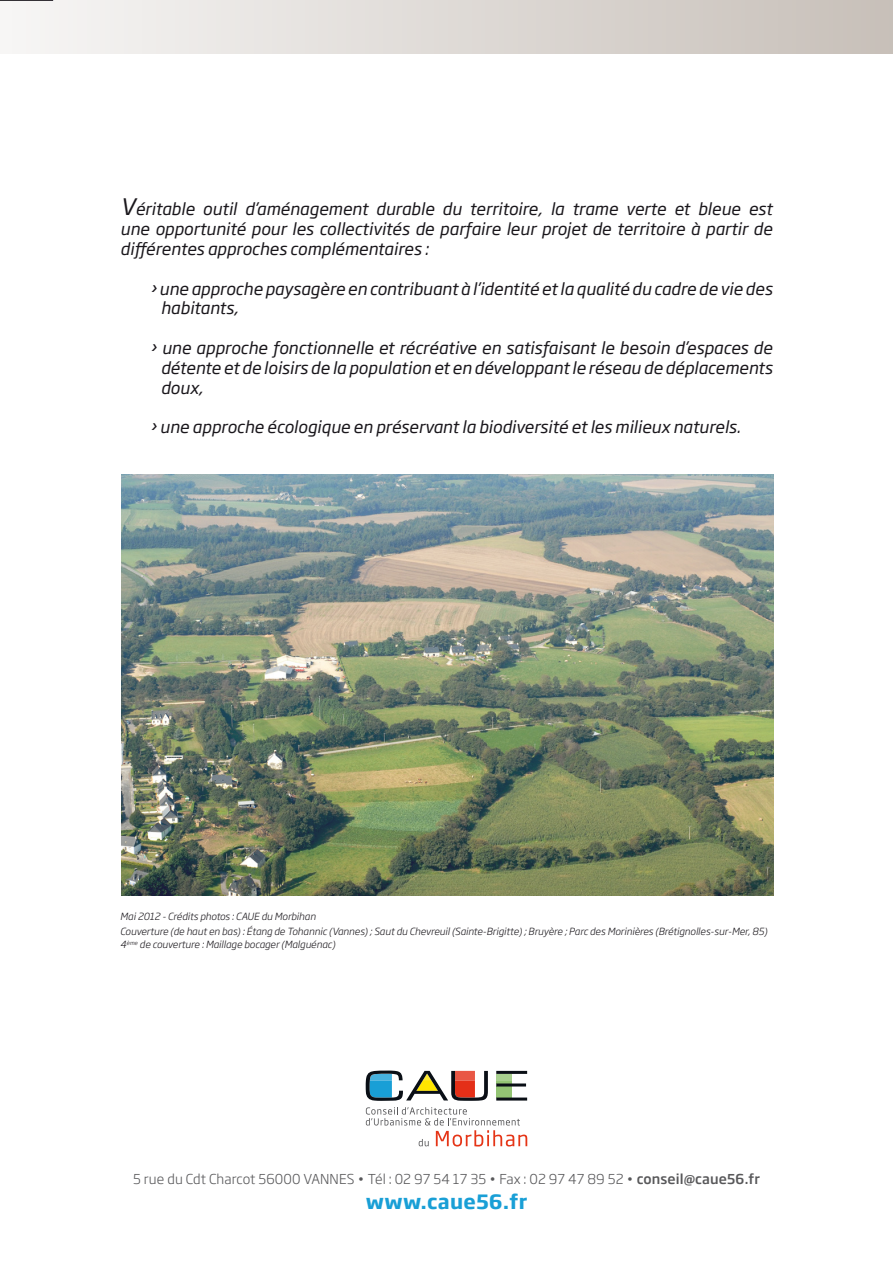
<style>
.page{position:relative;width:893px;height:1263px;background:#fff}
.page>*{position:absolute;margin:0;border:0;box-sizing:border-box;transform-origin:0 0}
.t1{font:700 19.5px "Soho Gothic Std";letter-spacing:.02em;color:#199fd6}
.t2{font:italic 16.5px/19.8px "Soho Gothic Std";color:#1a171c;text-align:justify}
.t3{font:300 13.5px "Soho Gothic Std";letter-spacing:.01em;color:#58585a}
.t4{font:italic 300 9.75px/15px "Soho Gothic Std";color:#1a171c}
.s1{font-size:22.5px}
.s2{font-weight:500}
</style>
<div class="page">
<div style="left:0;top:0;width:893px;height:54px;background:linear-gradient(to right,#f7f6f5,#c7c0b9)"></div>
<svg style="left:366px;top:1107px;width:161px;height:39px"></svg>
<div style="left:496px;top:1086px;width:16px;height:11px;background:#93c474"></div>
<hr style="left:496px;top:1080px;width:16px;height:3px;background:#93c474">
<div style="left:496px;top:1074px;width:16px;height:6px;background:#a8cf8f"></div>
<svg style="left:496px;top:1097px;width:31px;height:3px"></svg>
<svg style="left:496px;top:1083px;width:30px;height:3px"></svg>
<svg style="left:496px;top:1071px;width:31px;height:3px"></svg>
<svg style="left:366px;top:1070px;width:122px;height:31px"></svg>
<img style="left:121px;top:474px;width:652px;height:422px">
<hr style="left:0;top:0;width:53px;height:1px;background:#1a171c">
<p class="t2" style="left:120px;top:200px;width:654px"><span class="s1">V</span>éritable outil d’aménagement durable du territoire, la trame verte et bleue est une opportunité pour les collectivités de parfaire leur projet de territoire à partir de différentes approches complémentaires :</p>
<p class="t2" style="left:161px;top:279px;width:613px;text-indent:-10px">› une approche paysagère en contribuant à l’identité et la qualité du cadre de vie des habitants,</p>
<p class="t2" style="left:161px;top:338px;width:613px;text-indent:-10px">› une approche fonctionnelle et récréative en satisfaisant le besoin d’espaces de détente et de loisirs de la population et en développant le réseau de déplacements doux,</p>
<p class="t2" style="left:150px;top:417px;width:592px">› une approche écologique en préservant la biodiversité et les milieux naturels.</p>
<p class="t4" style="left:120px;top:909px;width:649px">Mai 2012 - Crédits photos : CAUE du Morbihan<br>Couverture (de haut en bas) : Étang de Tohannic (Vannes) ; Saut du Chevreuil (Sainte-Brigitte) ; Bruyère ; Parc des Morinières (Brétignolles-sur-Mer, 85)</p>
<p class="t4" style="left:120px;top:937px;width:217px">4<sup>ème</sup> de couverture : Maillage bocager (Malguénac)</p>
<p class="t3" style="left:133px;top:1170px;width:628px">5 rue du Cdt Charcot 56000 VANNES • Tél : 02 97 54 17 35 • Fax : 02 97 47 89 52 • <span class="s2">conseil@caue56.fr</span></p>
<p class="t1" style="left:366px;top:1188px;width:163px">www.caue56.fr</p>
</div>
